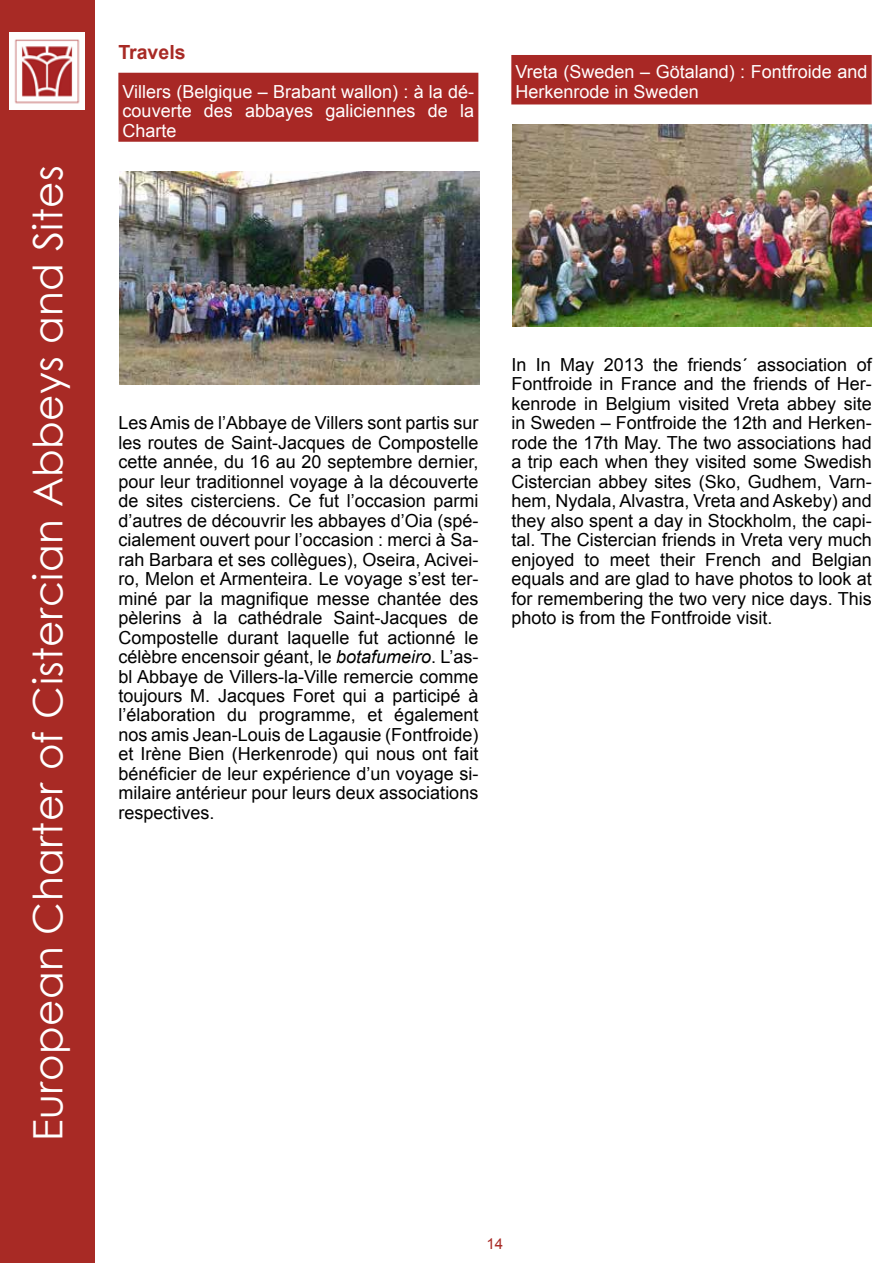
<style>
.page{position:relative;width:893px;height:1263px;background:#fff}
.page>*{position:absolute;margin:0;border:0;box-sizing:border-box;transform-origin:0 0}
.t1{font:40.5px "Century Gothic";letter-spacing:.01em;color:#fff}
.t2{font:700 19.5px "Arial";color:#a82a25}
.t3{font:18px/19.5px "Arial";color:#000;text-align:justify}
.t4{font:18px/19.5px "Arial";color:#fff;text-align:justify}
.t5{font:15px "Arial";color:#a82a25}
.s1{font-style:italic}
</style>
<div class="page">
<div style="left:0;top:0;width:95px;height:1263px;background:#a82a25"></div>
<img style="left:10px;top:33px;width:75px;height:76px">
<div style="left:118px;top:73px;width:360px;height:69px;background:#a82825"></div>
<img style="left:120px;top:172px;width:360px;height:212px">
<div style="left:511px;top:55px;width:361px;height:49px;background:#a82825"></div>
<img style="left:513px;top:125px;width:358px;height:201px">
<h1 class="t1" style="left:20px;top:1141px;width:977px;rotate:-90deg">European Charter of Cistercian Abbeys and Sites</h1>
<p class="t2" style="left:118px;top:39px;width:69px">Travels</p>
<p class="t4" style="left:123px;top:82px;width:353px">Villers (Belgique – Brabant wallon) : à la dé&shy;couverte des abbayes galiciennes de la Charte</p>
<p class="t4" style="left:516px;top:62px;width:353px">Vreta (Sweden – Götaland) : Fontfroide and<br>Herkenrode in Sweden</p>
<p class="t3" style="left:118px;top:413px;width:361px">Les Amis de l’Abbaye de Villers sont partis sur les routes de Saint-Jacques de Compostelle cette année, du 16 au 20 septembre dernier, pour leur traditionnel voyage à la découverte de sites cisterciens. Ce fut l’occasion parmi d’autres de découvrir les abbayes d’Oia (spé&shy;cialement ouvert pour l’occasion : merci à Sa&shy;rah Barbara et ses collègues), Oseira, Acivei&shy;ro, Melon et Armenteira. Le voyage s’est ter&shy;miné par la magnifique messe chantée des pèlerins à la cathédrale Saint-Jacques de Compostelle durant laquelle fut actionné le célèbre encensoir géant, le <span class="s1">botafumeiro</span>. L’as&shy;bl Abbaye de Villers-la-Ville remercie comme toujours M. Jacques Foret qui a participé à l’élaboration du programme, et également nos amis Jean-Louis de Lagausie (Fontfroide) et Irène Bien (Herkenrode) qui nous ont fait bénéficier de leur expérience d’un voyage si&shy;milaire antérieur pour leurs deux associations respectives.</p>
<p class="t3" style="left:511px;top:355px;width:362px">In In May 2013 the friends´ association of Fontfroide in France and the friends of Her&shy;kenrode in Belgium visited Vreta abbey site in Sweden – Fontfroide the 12th and Herken&shy;rode the 17th May. The two associations had a trip each when they visited some Swedish Cistercian abbey sites (Sko, Gudhem, Varn&shy;hem, Nydala, Alvastra, Vreta and Askeby) and they also spent a day in Stockholm, the capi&shy;tal. The Cistercian friends in Vreta very much enjoyed to meet their French and Belgian equals and are glad to have photos to look at for remembering the two very nice days. This photo is from the Fontfroide visit.</p>
<p class="t5" style="left:486px;top:1233px;width:18px">14</p>
</div>
